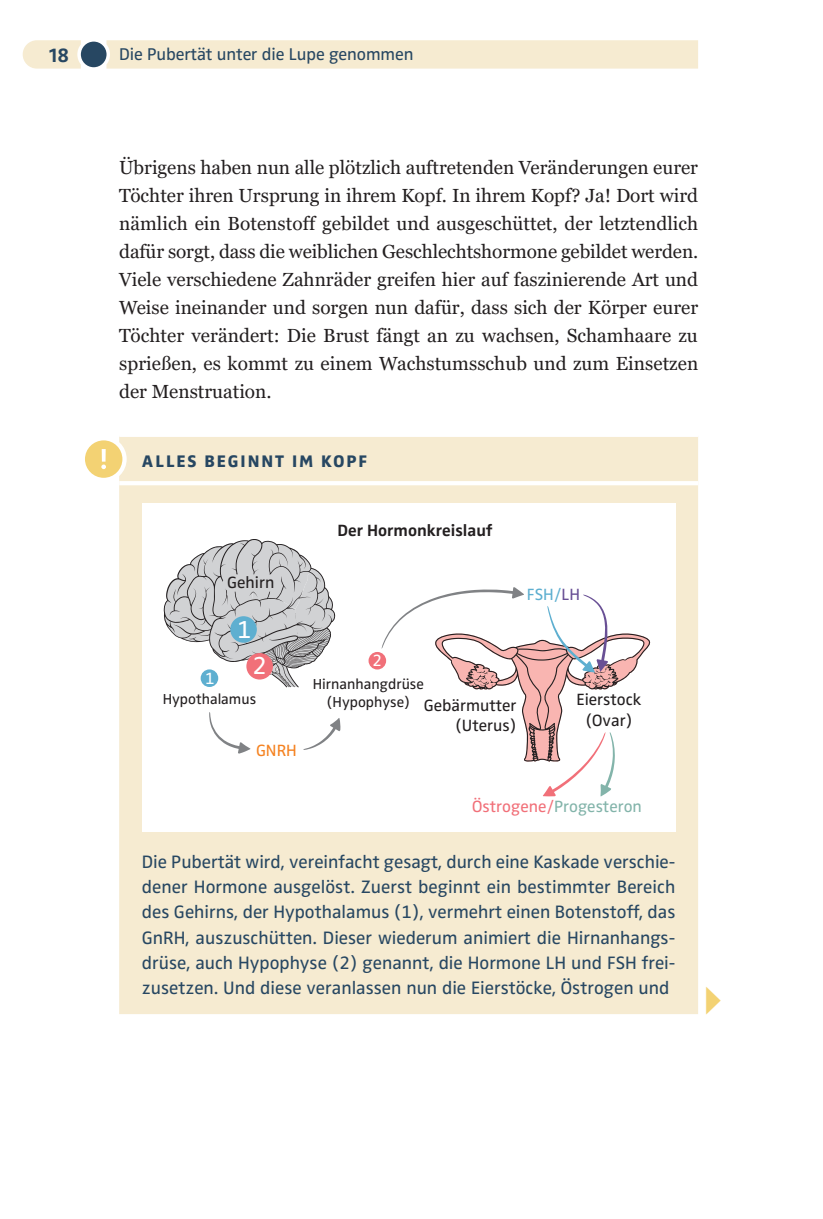
<style>
.page{position:relative;width:823px;height:1219px;background:#fff}
.page>*{position:absolute;margin:0;border:0;box-sizing:border-box;transform-origin:0 0}
.t1{font:25.4px "Zwo Pro";color:#fff}
.t2{font:700 20.8px "Zwo Pro";color:#274762}
.Grundtext{font:19px/28px "Georgia Pro";color:#231f20;text-align:justify}
.Kasten_Grundtext{font:18.6px/25.2px "Zwo Pro";color:#274762;text-align:justify}
.t3{font:17.6px "Zwo Pro";letter-spacing:-.005em;color:#274762}
.Kasten_Ueberschrift{font:800 17.4px "Zwo Pro";letter-spacing:.11em;color:#274762}
.t4{font:16.8px/20.2px "Zwo Pro";color:#231f20;text-align:right}
.t5{font:16.8px "Zwo Pro";color:#83b4aa}
.t6{font:700 16.8px "Zwo Pro";color:#231f20}
.t7{font:16.8px "Zwo Pro";color:#5eafd0}
.t8{font:16.8px "Zwo Pro";color:#f58220}
.t9{font:16.8px "Zwo Pro";color:#fff}
.t10{font:15px/18px "Zwo Pro";color:#231f20;text-align:center}
.s1{color:#695095}
.s2{color:#f17079}
</style>
<div class="page">
<div style="left:119px;top:437px;width:578px;height:577px;background:#f6ebd1"></div>
<hr style="left:119px;top:481px;width:578px;height:4px;background:#fff">
<div style="left:142px;top:503px;width:533px;height:328px;background:#fff"></div>
<svg style="left:209px;top:712px;width:41px;height:42px"></svg>
<svg style="left:303px;top:718px;width:37px;height:32px"></svg>
<svg style="left:164px;top:539px;width:171px;height:148px"></svg>
<div style="left:223px;top:574px;width:56px;height:18px;background:#d1d2d4;border-radius:9px"></div>
<div style="left:368px;top:652px;width:18px;height:17px;background:#f17079;border-radius:50%"></div>
<div style="left:246px;top:653px;width:27px;height:26px;background:#f17079;border-radius:50%"></div>
<div style="left:230px;top:616px;width:27px;height:27px;background:#5eafd0;border-radius:50%"></div>
<div style="left:200px;top:669px;width:18px;height:18px;background:#5eafd0;border-radius:50%"></div>
<svg style="left:381px;top:587px;width:269px;height:209px"></svg>
<div style="left:83px;top:438px;width:41px;height:42px;background:#f3d273;border-radius:50%"></div>
<svg style="left:102px;top:449px;width:4px;height:13px"></svg>
<svg style="left:101px;top:465px;width:5px;height:4px"></svg>
<div style="left:81px;top:436px;width:46px;height:46px;border:4px solid #fff;border-radius:50%"></div>
<svg style="left:23px;top:40px;width:674px;height:29px;background:#f6ebd2"></svg>
<div style="left:81px;top:42px;width:25px;height:25px;background:#274762;border-radius:50%"></div>
<p class="t2" style="left:49px;top:42px;width:22px">18</p>
<p class="t3" style="left:119px;top:44px;width:295px">Die Pubertät unter die Lupe genommen</p>
<p class="Grundtext" style="left:119px;top:154px;width:580px">Übrigens haben nun alle plötzlich auftretenden Veränderungen eurer Töchter ihren Ursprung in ihrem Kopf. In ihrem Kopf? Ja! Dort wird nämlich ein Botenstoff gebildet und ausgeschüttet, der letztendlich dafür sorgt, dass die weiblichen Geschlechtshormone gebildet werden.<br>Viele verschiedene Zahnräder greifen hier auf faszinierende Art und Weise ineinander und sorgen nun dafür, dass sich der Körper eurer Töchter verändert: Die Brust fängt an zu wachsen, Schamhaare zu sprießen, es kommt zu einem Wachstumsschub und zum Einsetzen der Menstruation.</p>
<p class="Kasten_Ueberschrift" style="left:142px;top:451px;width:226px">ALLES BEGINNT IM KOPF</p>
<p class="t4" style="left:227px;top:571px;width:49px">Gehirn</p>
<p class="t9" style="left:205px;top:665px;width:11px">1</p>
<p class="t1" style="left:237px;top:610px;width:16px">1</p>
<p class="t1" style="left:252px;top:647px;width:16px">2</p>
<p class="t10" style="left:163px;top:689px;width:95px">Hypothalamus</p>
<p class="t8" style="left:256px;top:737px;width:42px">GNRH</p>
<p class="t6" style="left:337px;top:518px;width:156px">Der Hormonkreislauf</p>
<p class="t7" style="left:526px;top:582px;width:55px">FSH/<span class="s1">LH</span></p>
<p class="t9" style="left:372px;top:648px;width:11px">2</p>
<p class="t10" style="left:312px;top:674px;width:113px">Hirnanhangdrüse (Hypophyse)</p>
<p class="t4" style="left:423px;top:694px;width:94px">Gebärmutter (Uterus)</p>
<p class="t4" style="left:576px;top:689px;width:66px;text-align:center">Eierstock (Ovar)</p>
<p class="t5" style="left:472px;top:794px;width:171px"><span class="s2">Östrogene/</span>Progesteron</p>
<p class="Kasten_Grundtext" style="left:142px;top:850px;width:534px">Die Pubertät wird, vereinfacht gesagt, durch eine Kaskade verschie&shy;dener Hormone ausgelöst. Zuerst beginnt ein bestimmter Bereich des Gehirns, der Hypothalamus (1), vermehrt einen Botenstoff, das GnRH, auszuschütten. Dieser wiederum animiert die Hirnanhangs&shy;drüse, auch Hypophyse (2) genannt, die Hormone LH und FSH frei&shy;zusetzen. Und diese veranlassen nun die Eierstöcke, Östrogen und</p>
</div>
